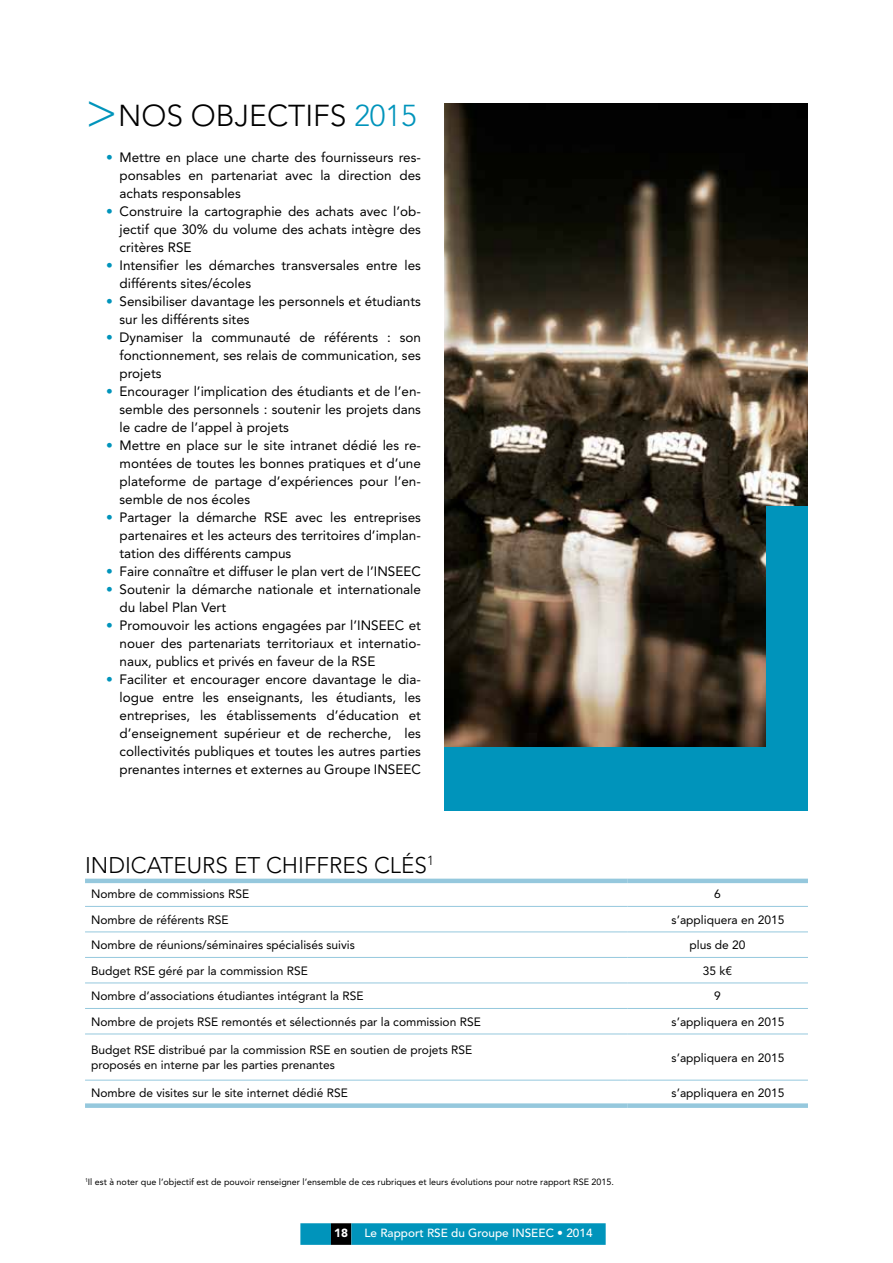
<style>
.page{position:relative;width:893px;height:1263px;background:#fff}
.page>*{position:absolute;margin:0;border:0;box-sizing:border-box;transform-origin:0 0}
.t1{font:300 30px "Avenir LT Std";color:#000}
.t2{font:300 22.5px "Avenir LT Std";color:#000}
.t3{font:13.5px/18px "Avenir LT Std";color:#000;text-align:justify}
.t4{font:300 13.05px "Avenir LT Std";color:#000}
.t5{font:12px/14.4px "Avenir LT Std";color:#000}
.t6{font:500 11.7px "Avenir LT Std";color:#fff}
.t7{font:900 11.7px "Avenir LT Std";color:#fff}
.t8{font:9px "Avenir LT Std";color:#000}
.s1{font-size:49.5px;color:#0094bb}
.s2{color:#0094bb}
</style>
<div class="page">
<div style="left:300px;top:1223px;width:31px;height:22px;background:#0094bb"></div>
<div style="left:331px;top:1223px;width:20px;height:22px;background:#000"></div>
<div style="left:351px;top:1223px;width:255px;height:22px;background:#0094bb"></div>
<img style="left:444px;top:103px;width:364px;height:644px">
<div style="left:444px;top:747px;width:364px;height:64px;background:#0094bb"></div>
<div style="left:767px;top:506px;width:41px;height:295px;background:#0094bb"></div>
<hr style="left:85px;top:906px;width:542px;height:1px;background:#95c8dd">
<hr style="left:627px;top:906px;width:181px;height:1px;background:#95c8dd">
<hr style="left:85px;top:931px;width:542px;height:1px;background:#95c8dd">
<hr style="left:627px;top:931px;width:181px;height:1px;background:#95c8dd">
<hr style="left:85px;top:957px;width:542px;height:1px;background:#95c8dd">
<hr style="left:627px;top:957px;width:181px;height:1px;background:#95c8dd">
<hr style="left:85px;top:982px;width:542px;height:1px;background:#95c8dd">
<hr style="left:627px;top:982px;width:181px;height:1px;background:#95c8dd">
<hr style="left:85px;top:1008px;width:542px;height:1px;background:#95c8dd">
<hr style="left:627px;top:1008px;width:181px;height:1px;background:#95c8dd">
<hr style="left:85px;top:1033px;width:542px;height:1px;background:#95c8dd">
<hr style="left:627px;top:1033px;width:181px;height:1px;background:#95c8dd">
<hr style="left:85px;top:1080px;width:542px;height:1px;background:#95c8dd">
<hr style="left:627px;top:1080px;width:181px;height:1px;background:#95c8dd">
<div style="left:85px;top:1103px;width:542px;height:5px;background:#95c8dd"></div>
<div style="left:627px;top:1103px;width:181px;height:5px;background:#95c8dd"></div>
<hr style="left:85px;top:879px;width:542px;height:4px;background:#95c8dd">
<hr style="left:627px;top:879px;width:181px;height:4px;background:#95c8dd">
<h1 class="t1" style="left:85px;top:98px;width:333px"><span class="s1">&gt;</span>NOS OBJECTI FS <span class="s2">2015</span></h1>
<p class="t3" style="left:120px;top:148px;width:303px;text-indent:-14px"><span class="s2">•</span> Mettre en place une charte des fournisseurs res&shy;ponsables en partenariat avec la direction des achats responsables</p>
<p class="t3" style="left:120px;top:202px;width:303px;text-indent:-14px"><span class="s2">•</span> Construire la cartographie des achats avec l’ob&shy;jectif que 30% du volume des achats intègre des critères RSE</p>
<p class="t3" style="left:120px;top:256px;width:303px;text-indent:-14px"><span class="s2">•</span> Intensifier les démarches transversales entre les différents sites/écoles</p>
<p class="t3" style="left:120px;top:292px;width:303px;text-indent:-14px"><span class="s2">•</span> Sensibiliser davantage les personnels et étudiants sur les différents sites</p>
<p class="t3" style="left:120px;top:328px;width:303px;text-indent:-14px"><span class="s2">•</span> Dynamiser la communauté de référents : son fonctionnement, ses relais de communication, ses projets</p>
<p class="t3" style="left:120px;top:382px;width:303px;text-indent:-14px"><span class="s2">•</span> Encourager l’implication des étudiants et de l’en&shy;semble des personnels : soutenir les projets dans le cadre de l’appel à projets</p>
<p class="t3" style="left:120px;top:436px;width:303px;text-indent:-14px"><span class="s2">•</span> Mettre en place sur le site intranet dédié les re&shy;montées de toutes les bonnes pratiques et d’une plateforme de partage d’expériences pour l’en&shy;semble de nos écoles</p>
<p class="t3" style="left:120px;top:508px;width:303px;text-indent:-14px"><span class="s2">•</span> Partager la démarche RSE avec les entreprises partenaires et les acteurs des territoires d’implan&shy;tation des différents campus</p>
<p class="t3" style="left:106px;top:562px;width:316px"><span class="s2">•</span> Faire connaître et diffuser le plan vert de l’INSEEC</p>
<p class="t3" style="left:120px;top:580px;width:303px;text-indent:-14px"><span class="s2">•</span> Soutenir la démarche nationale et internationale du label Plan Vert</p>
<p class="t3" style="left:120px;top:616px;width:303px;text-indent:-14px"><span class="s2">•</span> Promouvoir les actions engagées par l’INSEEC et nouer des partenariats territoriaux et internatio&shy;naux, publics et privés en faveur de la RSE</p>
<p class="t3" style="left:120px;top:670px;width:303px;text-indent:-14px"><span class="s2">•</span> Faciliter et encourager encore davantage le dia&shy;logue entre les enseignants, les étudiants, les entreprises, les établissements d’éducation et d’enseignement supérieur et de recherche, les collectivités publiques et toutes les autres parties prenantes internes et externes au Groupe INSEEC</p>
<h2 class="t2" style="left:85px;top:852px;width:303px">IN DICATEURS ET CHIFFRES CLÉS</h2>
<p class="t4" style="left:427px;top:853px;width:8px">1</p>
<p class="t5" style="left:91px;top:887px;width:160px">Nombre de commissions RSE</p>
<p class="t5" style="left:714px;top:887px;width:8px">6</p>
<p class="t5" style="left:91px;top:912px;width:139px">Nombre de référents RSE</p>
<p class="t5" style="left:672px;top:912px;width:114px">s’appliquera en 2015</p>
<p class="t5" style="left:91px;top:938px;width:265px">Nombre de réunions/séminaires spécialisés suivis</p>
<p class="t5" style="left:690px;top:938px;width:58px">plus de 20</p>
<p class="t5" style="left:91px;top:963px;width:218px">Budget RSE géré par la commission RSE</p>
<p class="t5" style="left:703px;top:963px;width:31px">35 k€</p>
<p class="t5" style="left:91px;top:989px;width:274px">Nombre d’associations étudiantes intégrant la RSE</p>
<p class="t5" style="left:714px;top:989px;width:8px">9</p>
<p class="t5" style="left:91px;top:1014px;width:391px">Nombre de projets RSE remontés et sélectionnés par la commission RSE</p>
<p class="t5" style="left:672px;top:1014px;width:114px">s’appliquera en 2015</p>
<p class="t5" style="left:91px;top:1043px;width:383px">Budget RSE distribué par la commission RSE en soutien de projets RSE proposés en interne par les parties prenantes</p>
<p class="t5" style="left:672px;top:1050px;width:114px">s’appliquera en 2015</p>
<p class="t5" style="left:91px;top:1086px;width:258px">Nombre de visites sur le site internet dédié RSE</p>
<p class="t5" style="left:672px;top:1086px;width:114px">s’appliquera en 2015</p>
<p class="t8" style="left:85px;top:1177px;width:531px"><sup>1</sup>Il est à noter que l’objectif est de pouvoir renseigner l’ensemble de ces rubriques et leurs évolutions pour notre rapport RSE 2015.</p>
<p class="t7" style="left:334px;top:1226px;width:15px">18</p>
<p class="t6" style="left:364px;top:1226px;width:230px">Le Rapport RSE du Groupe INSEEC • 2014</p>
</div>
